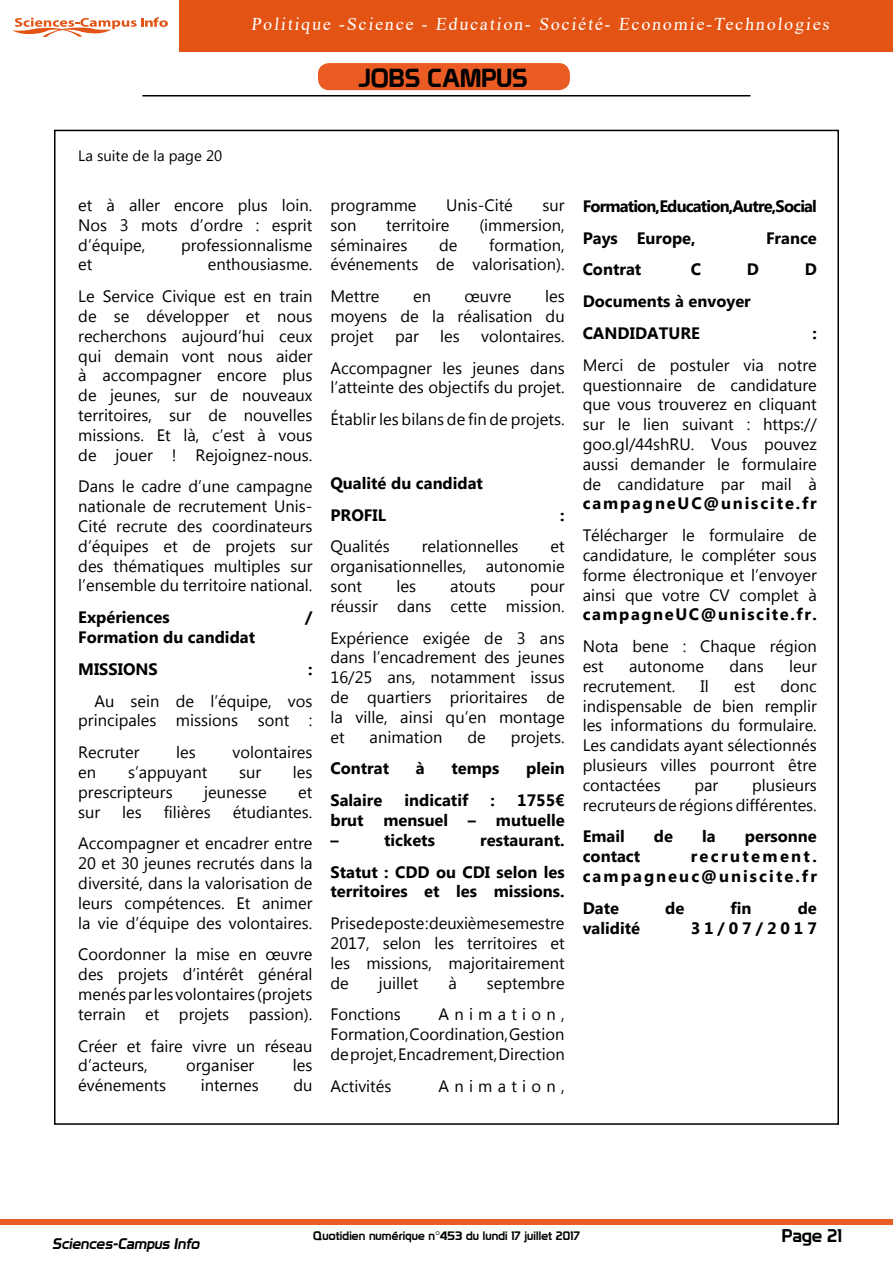
<style>
.page{position:relative;width:893px;height:1263px;background:#fff}
.page>*{position:absolute;margin:0;border:0;box-sizing:border-box;transform-origin:0 0}
.t1{font:25.5px "Prototype";color:#000}
.t2{font:18px "Times New Roman";color:#fff}
.t3{font:18px "Prototype";color:#000}
.t4{font:16.5px/19.8px "Myanmar Text";color:#000;text-align:justify}
.t5{font:700 16.5px/31.8px "Myanmar Text";color:#000}
.t6{font:700 16.5px/31.8px "Myanmar Text";letter-spacing:-.05em;color:#000}
.t7{font:700 16.5px/19.8px "Myanmar Text";letter-spacing:.125em;color:#000;text-align:right}
.t8{font:700 16.5px "Myanmar Text";letter-spacing:.095em;color:#000}
.t9{font:700 16.5px "Myanmar Text";letter-spacing:.11em;color:#000}
.t10{font:16.5px "Myanmar Text";letter-spacing:.32em;color:#000}
.t11{font:italic 15px "Prototype";color:#000}
.t12{font:15px "Myanmar Text";color:#000}
.t13{font:12px "Prototype";letter-spacing:.01em;color:#000}
</style>
<div class="page">
<div style="left:0;top:1219px;width:893px;height:6px;background:#ea5c24"></div>
<svg style="left:13px;top:18px;width:155px;height:19px"></svg>
<div style="left:180px;top:0;width:713px;height:52px;background:#e35414"></div>
<hr style="left:142px;top:95px;width:608px;height:1px;background:#000">
<div style="left:319px;top:64px;width:250px;height:25px;background:#ea5c24;border-radius:11px"></div>
<div style="left:318px;top:63px;width:252px;height:27px;border:2px solid #ea5c24;border-radius:11px"></div>
<p class="t2" style="left:251px;top:11px;width:582px">Politique -Science - Education- Société- Economie-Technologies</p>
<h1 class="t1" style="left:359px;top:63px;width:170px">JOBS CAMPUS</h1>
<p class="t12" style="left:78px;top:147px;width:145px">La suite de la page 20</p>
<p class="t4" style="left:78px;top:195px;width:236px">et à aller encore plus loin.<br>Nos 3 mots d’ordre : esprit d’équipe,</p>
<p class="t4" style="left:181px;top:235px;width:133px">professionnalisme</p>
<p class="t4" style="left:78px;top:249px;width:236px;line-height:31.8px;text-align:right">enthousiasme.<br>Le Service Civique est en train</p>
<p class="t4" style="left:78px;top:306px;width:236px">de se développer et nous recherchons aujourd’hui ceux qui demain vont nous aider à accompagner encore plus de jeunes, sur de nouveaux territoires, sur de nouvelles missions. Et là, c’est à vous de jouer ! Rejoignez-nous.</p>
<p class="t4" style="left:78px;top:477px;width:236px">Dans le cadre d’une campagne nationale de recrutement Unis-Cité recrute des coordinateurs d’équipes et de projets sur des thématiques multiples sur l’ensemble du territoire national.</p>
<p class="t5" style="left:78px;top:602px;width:93px">Expériences</p>
<p class="t5" style="left:305px;top:602px;width:9px">/</p>
<p class="t5" style="left:78px;top:621px;width:178px">Formation du candidat<br>MISSIONS</p>
<p class="t4" style="left:78px;top:255px;width:16px">et</p>
<p class="t5" style="left:308px;top:653px;width:6px">:</p>
<p class="t4" style="left:78px;top:691px;width:236px;text-align:right">Au sein de l’équipe, vos principales missions sont :</p>
<p class="t4" style="left:78px;top:742px;width:63px">Recruter</p>
<p class="t4" style="left:176px;top:742px;width:21px">les</p>
<p class="t4" style="left:233px;top:742px;width:81px">volontaires</p>
<p class="t4" style="left:78px;top:762px;width:19px">en</p>
<p class="t4" style="left:128px;top:762px;width:81px">s’appuyant</p>
<p class="t4" style="left:239px;top:762px;width:24px">sur</p>
<p class="t4" style="left:293px;top:762px;width:21px">les</p>
<p class="t4" style="left:78px;top:782px;width:96px">prescripteurs</p>
<p class="t4" style="left:204px;top:782px;width:64px">jeunesse</p>
<p class="t4" style="left:298px;top:782px;width:16px">et</p>
<p class="t4" style="left:78px;top:802px;width:24px">sur</p>
<p class="t4" style="left:122px;top:802px;width:21px">les</p>
<p class="t4" style="left:164px;top:802px;width:49px">filières</p>
<p class="t4" style="left:78px;top:796px;width:236px;line-height:31.8px;text-align:right">étudiantes.<br>Accompagner et encadrer entre</p>
<p class="t4" style="left:78px;top:853px;width:236px">20 et 30 jeunes recrutés dans la diversité, dans la valorisation de leurs compétences. Et animer la vie d’équipe des volontaires.</p>
<p class="t4" style="left:78px;top:945px;width:236px">Coordonner la mise en œuvre des projets d’intérêt général menés par les volontaires (projets terrain et projets passion).</p>
<p class="t4" style="left:78px;top:1036px;width:236px">Créer et faire vivre un réseau d’acteurs,</p>
<p class="t4" style="left:186px;top:1056px;width:70px">organiser</p>
<p class="t4" style="left:293px;top:1056px;width:21px">les</p>
<p class="t4" style="left:78px;top:1075px;width:89px">événements</p>
<p class="t4" style="left:201px;top:1075px;width:60px">internes</p>
<p class="t4" style="left:293px;top:1075px;width:21px">du</p>
<p class="t4" style="left:330px;top:195px;width:88px">programme</p>
<p class="t4" style="left:446px;top:195px;width:68px">Unis-Cité</p>
<p class="t4" style="left:543px;top:195px;width:24px">sur</p>
<p class="t4" style="left:330px;top:215px;width:28px">son</p>
<p class="t4" style="left:386px;top:215px;width:65px">territoire</p>
<p class="t4" style="left:479px;top:215px;width:87px">(immersion,</p>
<p class="t4" style="left:330px;top:235px;width:78px">séminaires</p>
<p class="t4" style="left:439px;top:235px;width:20px">de</p>
<p class="t4" style="left:330px;top:235px;width:236px;text-align:right">formation,<br>événements de valorisation).</p>
<p class="t4" style="left:330px;top:286px;width:51px">Mettre</p>
<p class="t4" style="left:413px;top:286px;width:19px">en</p>
<p class="t4" style="left:465px;top:286px;width:48px">œuvre</p>
<p class="t4" style="left:330px;top:286px;width:236px;text-indent:215px">les moyens de la réalisation du projet</p>
<p class="t4" style="left:330px;top:320px;width:236px;line-height:31.8px;text-align:right">volontaires.<br>Accompagner les jeunes dans</p>
<p class="t4" style="left:330px;top:372px;width:236px;line-height:31.8px">l’atteinte des objectifs du projet.<br>Établir les bilans de fin de projets.</p>
<p class="t4" style="left:395px;top:326px;width:25px">par</p>
<p class="t4" style="left:440px;top:326px;width:21px">les</p>
<p class="t5" style="left:330px;top:467px;width:154px">Qualité du candidat<br>PROFIL</p>
<p class="t5" style="left:560px;top:499px;width:6px">:</p>
<p class="t4" style="left:330px;top:537px;width:61px">Qualités</p>
<p class="t4" style="left:422px;top:537px;width:98px">relationnelles</p>
<p class="t4" style="left:330px;top:537px;width:236px;text-indent:220px">et organisationnelles, autonomie sont</p>
<p class="t4" style="left:396px;top:576px;width:21px">les</p>
<p class="t4" style="left:450px;top:576px;width:47px">atouts</p>
<p class="t4" style="left:330px;top:576px;width:236px;text-align:right">pour<br>réussir dans cette mission.</p>
<p class="t4" style="left:330px;top:628px;width:236px">Expérience exigée de 3 ans dans l’encadrement des jeunes 16/25 ans, notamment issus de quartiers prioritaires de la ville, ainsi qu’en montage et</p>
<p class="t4" style="left:370px;top:727px;width:74px">animation</p>
<p class="t4" style="left:467px;top:727px;width:20px">de</p>
<p class="t4" style="left:511px;top:727px;width:55px">projets.</p>
<p class="t5" style="left:330px;top:753px;width:60px">Contrat</p>
<p class="t5" style="left:416px;top:753px;width:10px">à</p>
<p class="t5" style="left:451px;top:753px;width:49px">temps</p>
<p class="t5" style="left:526px;top:753px;width:40px">plein</p>
<p class="t5" style="left:330px;top:784px;width:53px">Salaire</p>
<p class="t5" style="left:405px;top:784px;width:65px">indicatif</p>
<p class="t5" style="left:491px;top:784px;width:6px">:</p>
<p class="t5" style="left:330px;top:790px;width:236px;line-height:19.8px;text-align:justify;text-indent:187px">1755€ brut mensuel – mutuelle –</p>
<p class="t5" style="left:384px;top:824px;width:52px">tickets</p>
<p class="t5" style="left:330px;top:824px;width:236px;text-align:right">restaurant.<br>Statut : CDD ou CDI selon les</p>
<p class="t5" style="left:330px;top:876px;width:236px">territoires et les missions.</p>
<p class="t4" style="left:330px;top:913px;width:236px">Prise de poste : deuxième semestre 2017, selon les territoires et les missions, majoritairement de</p>
<p class="t4" style="left:379px;top:973px;width:41px">juillet</p>
<p class="t4" style="left:448px;top:973px;width:10px">à</p>
<p class="t4" style="left:487px;top:973px;width:79px">septembre</p>
<p class="t4" style="left:330px;top:1005px;width:72px">Fonctions</p>
<p class="t4" style="left:330px;top:1005px;width:236px;text-indent:108px">Animation, Formation, Coordination, Gestion de projet, Encadrement, Direction</p>
<p class="t4" style="left:330px;top:1076px;width:62px">Activités</p>
<p class="t10" style="left:438px;top:1076px;width:128px">Animation,</p>
<p class="t6" style="left:583px;top:190px;width:236px">Formation, Education, Autre, Social<br>Pays Europe,</p>
<p class="t5" style="left:766px;top:222px;width:52px">France</p>
<p class="t5" style="left:583px;top:254px;width:60px">Contrat</p>
<p class="t5" style="left:691px;top:254px;width:12px">C</p>
<p class="t5" style="left:747px;top:254px;width:14px">D</p>
<p class="t5" style="left:805px;top:254px;width:14px">D</p>
<p class="t5" style="left:583px;top:286px;width:170px">Documents à envoyer<br>CANDIDATURE</p>
<p class="t5" style="left:812px;top:317px;width:6px">:</p>
<p class="t4" style="left:583px;top:355px;width:236px">Merci de postuler via notre questionnaire de candidature que vous trouverez en cliquant sur le lien suivant : https:// goo.gl/44shRU. Vous pouvez aussi demander le formulaire de candidature par mail à</p>
<p class="t9" style="left:583px;top:494px;width:236px">campagneUC@uniscite.fr</p>
<p class="t4" style="left:583px;top:526px;width:236px">Télécharger le formulaire de candidature, le compléter sous forme électronique et l’envoyer ainsi que votre CV complet à</p>
<p class="t8" style="left:583px;top:605px;width:236px">campagneUC@uniscite.fr.</p>
<p class="t4" style="left:583px;top:637px;width:236px">Nota bene : Chaque région est</p>
<p class="t4" style="left:629px;top:656px;width:76px">autonome</p>
<p class="t4" style="left:729px;top:656px;width:36px">dans</p>
<p class="t4" style="left:789px;top:656px;width:29px">leur</p>
<p class="t4" style="left:583px;top:676px;width:94px">recrutement.</p>
<p class="t4" style="left:700px;top:676px;width:10px">Il</p>
<p class="t4" style="left:734px;top:676px;width:23px">est</p>
<p class="t4" style="left:583px;top:676px;width:236px;text-indent:198px">donc indispensable de bien remplir les informations du formulaire.<br>Les candidats ayant sélectionnés plusieurs villes pourront être contactées</p>
<p class="t4" style="left:583px;top:775px;width:236px;text-align:right">plusieurs<br>recruteurs de régions différentes.</p>
<p class="t5" style="left:583px;top:821px;width:44px">Email</p>
<p class="t5" style="left:654px;top:821px;width:21px">de</p>
<p class="t5" style="left:702px;top:821px;width:15px">la</p>
<p class="t5" style="left:745px;top:821px;width:73px">personne</p>
<p class="t5" style="left:583px;top:841px;width:59px">contact</p>
<p class="t4" style="left:694px;top:775px;width:25px">par</p>
<p class="t7" style="left:583px;top:847px;width:236px">recrutement. campagneuc@uniscite.fr</p>
<p class="t5" style="left:583px;top:892px;width:38px">Date</p>
<p class="t5" style="left:665px;top:892px;width:21px">de</p>
<p class="t5" style="left:730px;top:892px;width:22px">fin</p>
<p class="t5" style="left:798px;top:892px;width:21px">de</p>
<p class="t5" style="left:583px;top:912px;width:59px">validité</p>
<p class="t5" style="left:691px;top:912px;width:128px">31/07/2017</p>
<p class="t11" style="left:52px;top:1234px;width:152px">Sciences-Campus Info</p>
<p class="t3" style="left:782px;top:1225px;width:62px">Page 21</p>
<p class="t13" style="left:313px;top:1228px;width:268px">Quotidien numérique n°453 du lundi 17 juillet 2017</p>
</div>
